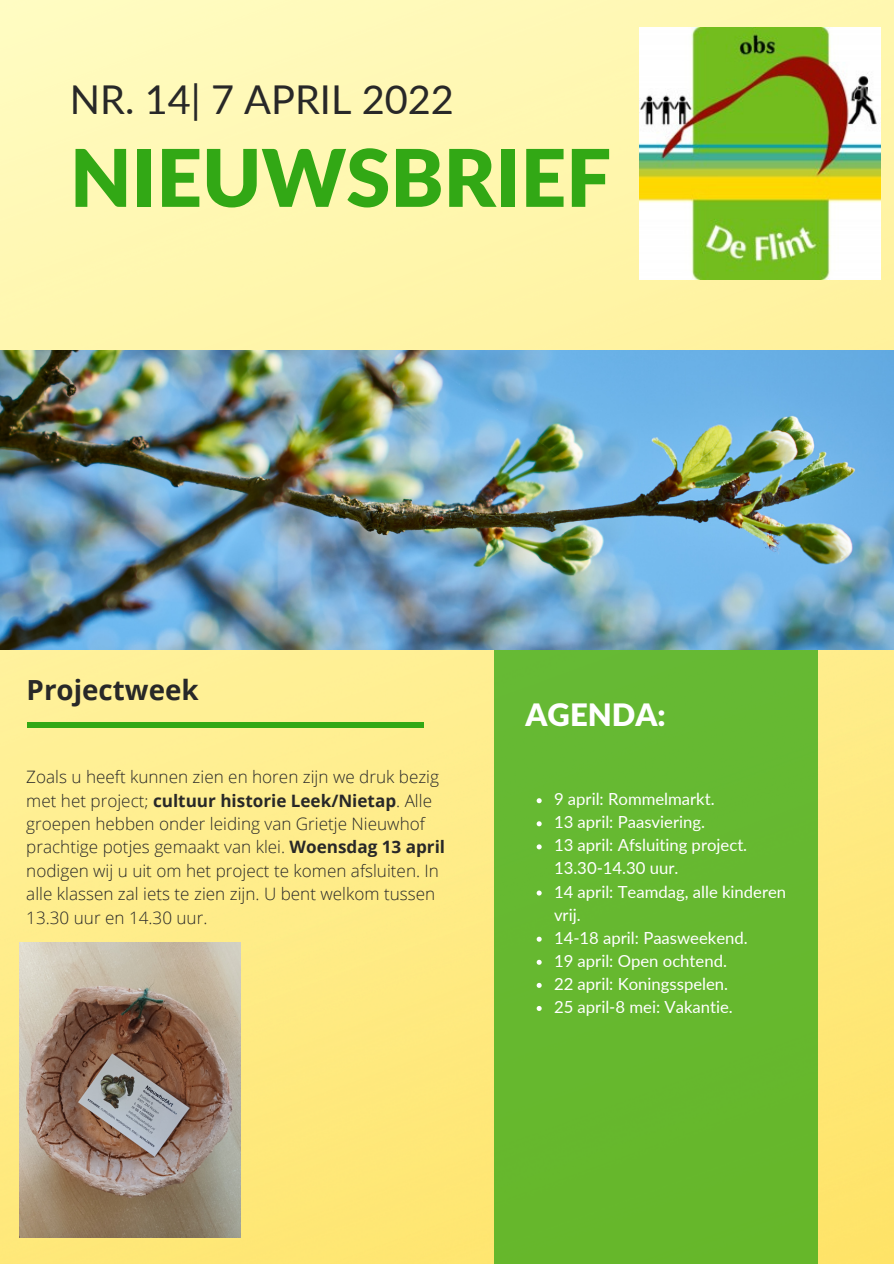
<style>
.page{position:relative;width:894px;height:1264px;background:#fff}
.page>*{position:absolute;margin:0;border:0;box-sizing:border-box;transform-origin:0 0}
.t1{font:900 79.5px "Lato Latin";color:#32a815}
.t2{font:39.75px "Lato";color:#282828}
.t3{font:900 31.05px "Lato Latin";color:#fff}
.t4{font:700 27.75px "Open Sans";color:#282828}
.t5{font:300 17.1px/23.4px "Open Sans";color:#282828}
.t6{font:16.65px/23.1px "Lato";color:#fff}
.s1{font-weight:700}
</style>
<div class="page">
<img style="left:0;top:0;width:893px;height:1263px">
<div style="left:494px;top:461px;width:323px;height:802px;background:#66b82f"></div>
<div style="left:27px;top:722px;width:396px;height:6px;background:#32a815"></div>
<img style="left:0;top:350px;width:893px;height:299px">
<img style="left:639px;top:28px;width:240px;height:251px">
<img style="left:20px;top:942px;width:221px;height:295px">
<svg style="left:536px;top:798px;width:5px;height:5px"></svg>
<svg style="left:536px;top:821px;width:5px;height:5px"></svg>
<svg style="left:536px;top:844px;width:5px;height:5px"></svg>
<svg style="left:536px;top:890px;width:5px;height:5px"></svg>
<svg style="left:536px;top:936px;width:5px;height:5px"></svg>
<svg style="left:536px;top:959px;width:5px;height:5px"></svg>
<svg style="left:536px;top:982px;width:5px;height:5px"></svg>
<svg style="left:536px;top:1006px;width:5px;height:4px"></svg>
<p class="t2" style="left:70px;top:75px;width:385px">NR. 14| 7 APRIL 2022</p>
<p class="t1" style="left:70px;top:143px;width:542px">NIEUWSBRIEF</p>
<p class="t4" style="left:27px;top:670px;width:173px">Projectweek</p>
<p class="t5" style="left:26px;top:765px;width:420px">Zoals u heeft kunnen zien en horen zijn we druk bezig met het project; <span class="s1">cultuur historie Leek/Nietap</span>. Alle groepen hebben onder leiding van Grietje Nieuwhof prachtige potjes gemaakt van klei. <span class="s1">Woensdag 13 april </span>nodigen wij u uit om het project te komen afsluiten. In alle klassen zal iets te zien zijn. U bent welkom tussen 13.30 uur en 14.30 uur.</p>
<p class="t3" style="left:525px;top:701px;width:142px">AGENDA:</p>
<p class="t6" style="left:554px;top:787px;width:162px">9 april: Rommelmarkt.</p>
<p class="t6" style="left:554px;top:810px;width:152px">13 april: Paasviering.</p>
<p class="t6" style="left:554px;top:833px;width:195px">13 april: Afsluiting project.<br>13.30-14.30 uur.</p>
<p class="t6" style="left:554px;top:879px;width:234px">14 april: Teamdag, alle kinderen vrij.</p>
<p class="t6" style="left:554px;top:925px;width:195px">14-18 april: Paasweekend.</p>
<p class="t6" style="left:554px;top:948px;width:174px">19 april: Open ochtend.</p>
<p class="t6" style="left:554px;top:971px;width:176px">22 april: Koningsspelen.</p>
<p class="t6" style="left:554px;top:994px;width:180px">25 april-8 mei: Vakantie.</p>
</div>
